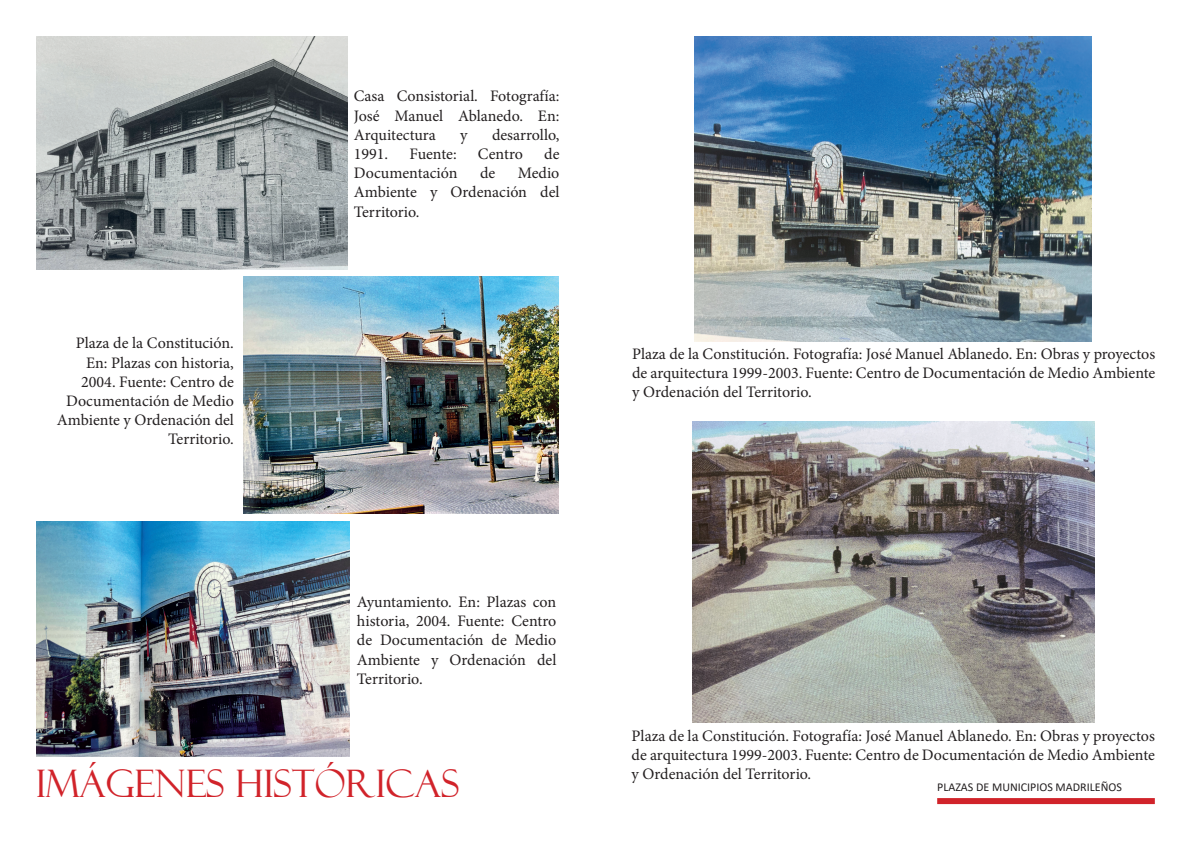
<style>
.page{position:relative;width:1191px;height:842px;background:#fff}
.page>*{position:absolute;margin:0;border:0;box-sizing:border-box;transform-origin:0 0}
.t1{font:38px "Felix Titling";color:#d1232a}
.t2{font:16px/19.2px "Minion Pro";color:#231f20;text-align:justify}
.t3{font:12px "Calibri";color:#231f20}
</style>
<div class="page">
<div style="left:937px;top:798px;width:217px;height:6px;background:#d1232a"></div>
<img style="left:243px;top:277px;width:315px;height:236px">
<img style="left:36px;top:36px;width:311px;height:233px">
<img style="left:36px;top:522px;width:313px;height:234px">
<img style="left:694px;top:36px;width:397px;height:306px">
<img style="left:692px;top:421px;width:402px;height:302px">
<p class="t2" style="left:354px;top:87px;width:207px">Casa Consistorial. Fotografía:<br>José Manuel Ablanedo. En:<br>Arquitectura</p>
<p class="t2" style="left:460px;top:125px;width:9px">y</p>
<p class="t2" style="left:492px;top:125px;width:69px">desarrollo,</p>
<p class="t2" style="left:57px;top:334px;width:178px;text-align:right">Plaza de la Constitución.<br>En: Plazas con historia,<br>2004. Fuente: Centro de<br>Documentación de Medio<br>Ambiente y Ordenación del<br>Territorio.</p>
<p class="t2" style="left:354px;top:144px;width:36px">1991.</p>
<p class="t2" style="left:409px;top:144px;width:49px">Fuente:</p>
<p class="t2" style="left:478px;top:144px;width:46px">Centro</p>
<p class="t2" style="left:544px;top:144px;width:17px">de</p>
<p class="t2" style="left:354px;top:164px;width:105px">Documentación</p>
<p class="t2" style="left:480px;top:164px;width:17px">de</p>
<p class="t2" style="left:354px;top:164px;width:207px;text-indent:164px">Medio Ambiente y Ordenación del Territorio.</p>
<p class="t2" style="left:357px;top:592px;width:201px">Ayuntamiento. En: Plazas con historia, 2004. Fuente: Centro de Documentación de Medio Ambiente y Ordenación del Territorio.</p>
<p class="t1" style="left:36px;top:761px;width:425px">IMÁGENES HISTÓRICAS</p>
<p class="t2" style="left:632px;top:344px;width:525px">Plaza de la Constitución. Fotografía: José Manuel Ablanedo. En: Obras y proyectos de arquitectura 1999-2003. Fuente: Centro de Documentación de Medio Ambiente y Ordenación del Territorio.</p>
<p class="t2" style="left:631px;top:726px;width:525px">Plaza de la Constitución. Fotografía: José Manuel Ablanedo. En: Obras y proyectos de arquitectura 1999-2003. Fuente: Centro de Documentación de Medio Ambiente y Ordenación del Territorio.</p>
<p class="t3" style="left:937px;top:778px;width:186px">PLAZAS DE MUNICIPIOS MADRILEÑOS</p>
</div>
